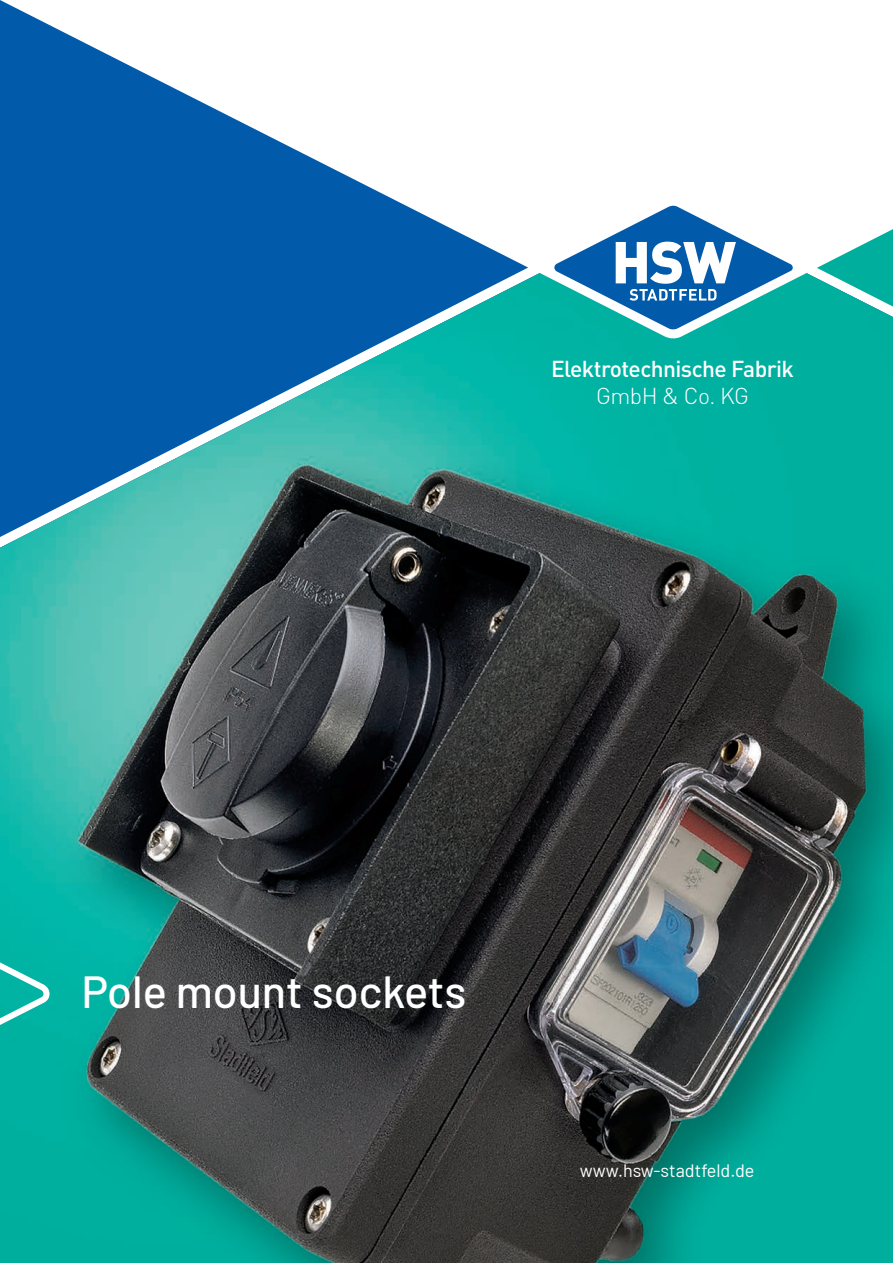
<style>
.page{position:relative;width:893px;height:1263px;background:#fff}
.page>*{position:absolute;margin:0;border:0;box-sizing:border-box;transform-origin:0 0}
.t1{font:500 45px "Barlow";color:#fff}
.t2{font:500 22.8px "DINOT";letter-spacing:-.025em;color:#fff}
.t3{font:300 22.8px "DINOT";letter-spacing:-.025em;color:#fff}
.t4{font:18px "Barlow";color:#fff}
</style>
<div class="page">
<img style="left:0;top:275px;width:893px;height:988px">
<svg style="left:817px;top:229px;width:76px;height:78px"></svg>
<svg style="left:0;top:948px;width:51px;height:99px;background:#21bcae"></svg>
<svg style="left:536px;top:205px;width:274px;height:134px"></svg>
<svg style="left:0;top:0;width:528px;height:537px;fill:#015aaa"></svg>
<p class="t2" style="left:551px;top:353px;width:245px">Elektrotechnische Fabrik</p>
<p class="t3" style="left:596px;top:380px;width:154px">GmbH &amp; Co. KG</p>
<h1 class="t1" style="left:81px;top:958px;width:387px">Pole mount sockets</h1>
<p class="t4" style="left:580px;top:1158px;width:176px">www.hsw-stadtfeld.de</p>
</div>
